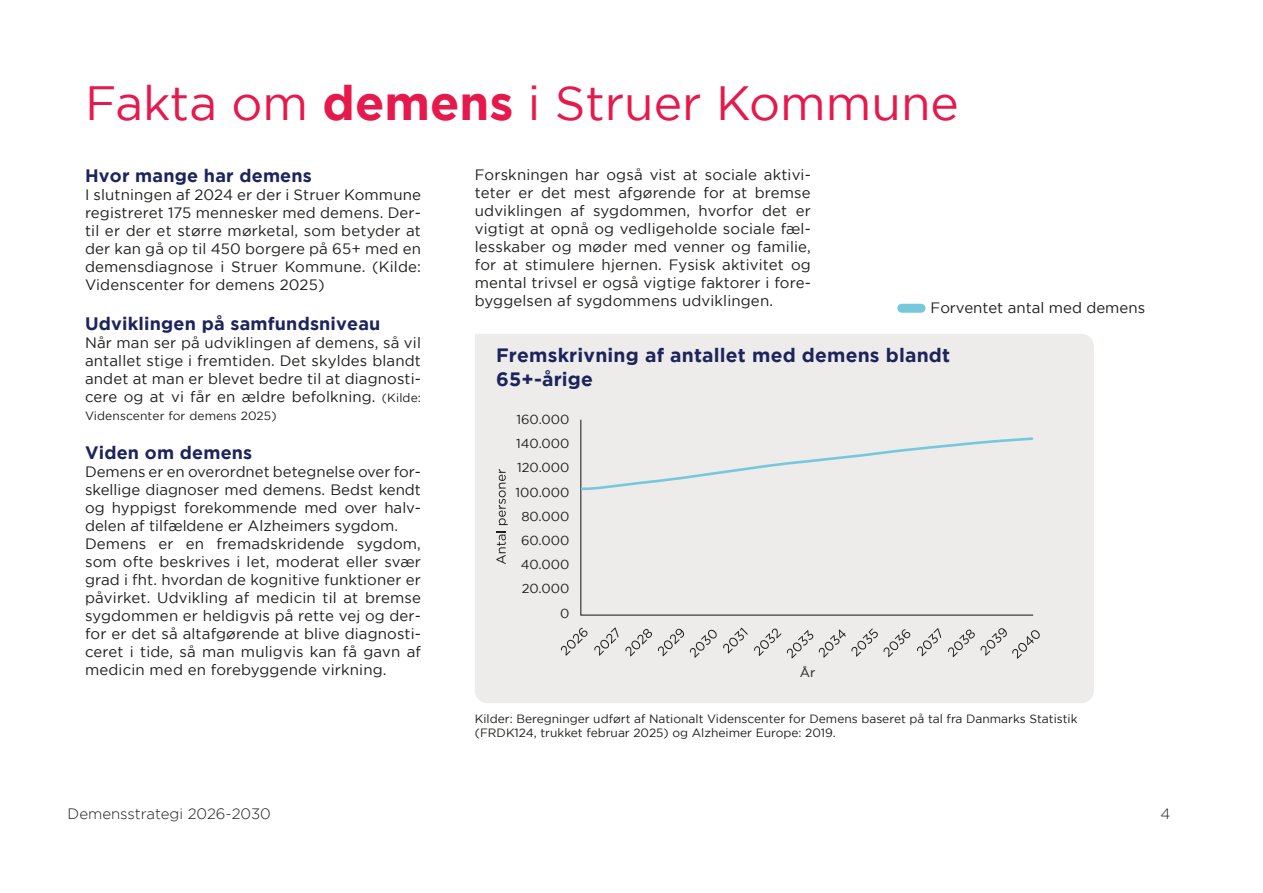
<style>
.page{position:relative;width:1263px;height:893px;background:#fff}
.page>*{position:absolute;margin:0;border:0;box-sizing:border-box;transform-origin:0 0}
.Titel_H2{font:48px "Gotham";color:#e6194d}
.Brødtekst{font:700 19.35px/24.6px "Gotham";letter-spacing:.01em;color:#1d245d}
.Brødtekst-2{font:700 18px "Gotham";letter-spacing:.01em;color:#1d245d}
.t1{font:15px/18px "Gotham";letter-spacing:.01em;color:#1d1d1b;text-align:justify}
.t2{font:300 15px "Gotham";color:#1d1d1b}
.t3{font:13.05px/24.3px "Gotham";color:#1d1d1b;text-align:right}
.t4{font:12px/14.4px "Gotham";color:#1d1d1b}
.s1{font-weight:700}
.s2{font-size:12px}
</style>
<div class="page">
<div style="left:902px;top:304px;width:19px;height:9px;background:#76c9db"></div>
<div style="left:475px;top:334px;width:619px;height:369px;background:#edeceb"></div>
<div style="left:581px;top:419px;width:452px;height:196px;background:#edeceb"></div>
<svg style="left:496px;top:531px;width:10px;height:33px"></svg>
<svg style="left:499px;top:469px;width:9px;height:56px"></svg>
<svg style="left:561px;top:628px;width:26px;height:28px"></svg>
<svg style="left:594px;top:627px;width:25px;height:29px"></svg>
<svg style="left:625px;top:629px;width:27px;height:28px"></svg>
<svg style="left:658px;top:629px;width:26px;height:27px"></svg>
<svg style="left:690px;top:630px;width:27px;height:28px"></svg>
<svg style="left:723px;top:628px;width:25px;height:26px"></svg>
<svg style="left:754px;top:629px;width:27px;height:27px"></svg>
<svg style="left:917px;top:628px;width:24px;height:28px"></svg>
<svg style="left:948px;top:628px;width:92px;height:31px;background:#d8d8d6"></svg>
<svg style="left:787px;top:630px;width:26px;height:28px"></svg>
<svg style="left:819px;top:628px;width:91px;height:30px;background:#d8d7d6"></svg>
<div style="left:581px;top:436px;width:454px;height:55px;background:#edeceb"></div>
<h2 class="Titel_H2" style="left:85px;top:77px;width:875px">Fakta om <span class="s1">demens</span> i Struer Kommune</h2>
<p class="Brødtekst-2" style="left:85px;top:165px;width:228px">Hvor mange har demens</p>
<p class="t1" style="left:85px;top:185px;width:337px">I slutningen af 2024 er der i Struer Kommune registreret 175 mennesker med demens. Der&shy;til er der et større mørketal, som betyder at der kan gå op til 450 borgere på 65+ med en demensdiagnose i Struer Kommune. (Kilde:<br>Videnscenter for demens 2025)</p>
<p class="Brødtekst-2" style="left:85px;top:313px;width:297px">Udviklingen på samfundsniveau</p>
<p class="t1" style="left:85px;top:333px;width:337px">Når man ser på udviklingen af demens, så vil antallet stige i fremtiden. Det skyldes blandt andet at man er blevet bedre til at diagnosti&shy;cere og at vi får en ældre befolkning. <span class="s2">(Kilde:</span></p>
<p class="t4" style="left:85px;top:408px;width:193px">Videnscenter for demens 2025)</p>
<p class="Brødtekst-2" style="left:85px;top:442px;width:169px">Viden om demens</p>
<p class="t1" style="left:85px;top:463px;width:337px">Demens er en overordnet betegnelse over for&shy;skellige diagnoser med demens. Bedst kendt og hyppigst forekommende med over halv&shy;delen af tilfældene er Alzheimers sygdom.</p>
<p class="t1" style="left:85px;top:535px;width:337px">Demens er en fremadskridende sygdom, som ofte beskrives i let, moderat eller svær grad i fht. hvordan de kognitive funktioner er påvirket. Udvikling af medicin til at bremse sygdommen er heldigvis på rette vej og der&shy;for er det så altafgørende at blive diagnosti&shy;ceret i tide, så man muligvis kan få gavn af medicin med en forebyggende virkning.</p>
<p class="t1" style="left:475px;top:165px;width:337px">Forskningen har også vist at sociale aktivi&shy;teter er det mest afgørende for at bremse udviklingen af sygdommen, hvorfor det er vigtigt at opnå og vedligeholde sociale fæl&shy;lesskaber og møder med venner og familie, for at stimulere hjernen. Fysisk aktivitet og mental trivsel er også vigtige faktorer i fore&shy;byggelsen af sygdommens udviklingen.</p>
<p class="t1" style="left:930px;top:298px;width:216px">Forventet antal med demens</p>
<p class="Brødtekst" style="left:496px;top:342px;width:456px">Fremskrivning af antallet med demens blandt<br>65+-årige</p>
<p class="t3" style="left:516px;top:407px;width:54px">160.000</p>
<p class="t3" style="left:516px;top:431px;width:55px">140.000</p>
<p class="t3" style="left:517px;top:455px;width:54px">120.000</p>
<p class="t3" style="left:516px;top:480px;width:55px">100.000<br>80.000<br>60.000<br>40.000<br>20.000<br>0</p>
<p class="t3" style="left:800px;top:660px;width:17px">År</p>
<p class="t4" style="left:475px;top:711px;width:604px">Kilder: Beregninger udført af Nationalt Videnscenter for Demens baseret på tal fra Danmarks Statistik (FRDK124, trukket februar 2025) og Alzheimer Europe: 2019.</p>
<p class="t2" style="left:68px;top:805px;width:205px">Demensstrategi 2026-2030</p>
<p class="t2" style="left:1160px;top:805px;width:11px">4</p>
</div>
